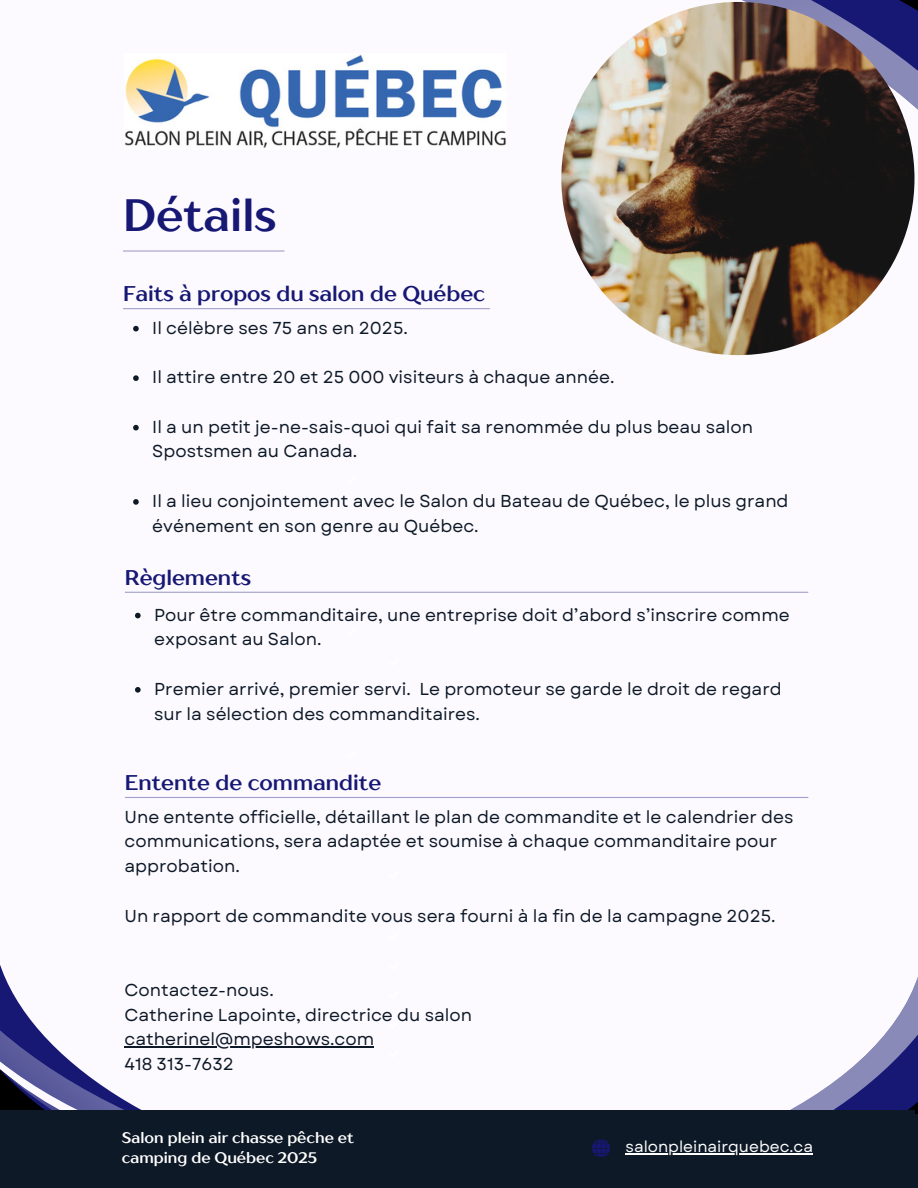
<style>
.page{position:relative;width:918px;height:1188px;background:#fcfaff}
.page>*{position:absolute;margin:0;border:0;box-sizing:border-box;transform-origin:0 0}
.t1{font:700 45.15px "TT Drugs";color:#171874}
.t2{font:700 21.3px "TT Drugs";color:#171874}
.t3{font:700 19.8px "TT Drugs";color:#fff}
.t4{font:17.25px/24.8px "Garet";color:#0e1927}
.t5{font:15.6px "Garet";color:#fff}
.t6{font:700 15.3px/20.2px "TT Drugs";color:#fff}
</style>
<div class="page">
<svg style="left:790px;top:977px;width:128px;height:137px"></svg>
<svg style="left:0;top:965px;width:38px;height:64px"></svg>
<svg style="left:0;top:1029px;width:142px;height:81px"></svg>
<div style="left:0;top:1110px;width:914px;height:78px;background:#0e1927"></div>
<svg style="left:123px;top:0;width:795px;height:262px"></svg>
<svg style="left:123px;top:0;width:172px;height:205px"></svg>
<svg style="left:123px;top:0;width:168px;height:116px"></svg>
<img style="left:561px;top:2px;width:354px;height:353px;border-radius:50%">
<img style="left:124px;top:54px;width:383px;height:95px">
<hr style="left:125px;top:592px;width:683px;height:1px;background:#171874">
<svg style="left:135px;top:613px;width:6px;height:5px"></svg>
<svg style="left:135px;top:687px;width:6px;height:6px"></svg>
<div style="left:0;top:1114px;width:918px;height:74px;background:#0e1927"></div>
<svg style="left:592px;top:1139px;width:221px;height:18px"></svg>
<hr style="left:626px;top:1153px;width:187px;height:1px;background:#fff">
<hr style="left:123px;top:308px;width:367px;height:1px;background:#171874">
<hr style="left:125px;top:797px;width:683px;height:1px;background:#171874">
<svg style="left:133px;top:326px;width:6px;height:5px"></svg>
<svg style="left:133px;top:375px;width:6px;height:6px"></svg>
<svg style="left:133px;top:425px;width:6px;height:5px"></svg>
<svg style="left:133px;top:499px;width:6px;height:6px"></svg>
<hr style="left:124px;top:1046px;width:250px;height:2px;background:#0e1927">
<p class="t1" style="left:123px;top:187px;width:155px">Détails</p>
<h2 class="t2" style="left:123px;top:281px;width:364px">Faits à propos du salon de Québec</h2>
<p class="t4" style="left:152px;top:315px;width:257px">Il célèbre ses 75 ans en 2025.</p>
<p class="t4" style="left:152px;top:365px;width:464px">Il attire entre 20 et 25 000 visiteurs à chaque année.</p>
<p class="t4" style="left:152px;top:414px;width:602px">Il a un petit je-ne-sais-quoi qui fait sa renommée du plus beau salon<br>Spostsmen au Canada.</p>
<p class="t4" style="left:152px;top:489px;width:638px">Il a lieu conjointement avec le Salon du Bateau de Québec, le plus grand événement en son genre au Québec.</p>
<p class="t2" style="left:125px;top:564px;width:128px">Règlements</p>
<p class="t4" style="left:154px;top:602px;width:637px">Pour être commanditaire, une entreprise doit d’abord s’inscrire comme exposant au Salon.</p>
<p class="t4" style="left:154px;top:677px;width:629px">Premier arrivé, premier servi. Le promoteur se garde le droit de regard sur la sélection des commanditaires.</p>
<p class="t2" style="left:125px;top:770px;width:258px">Entente de commandite</p>
<h2 class="t4" style="left:124px;top:804px;width:671px">Une entente officielle, détaillant le plan de commandite et le calendrier des communications, sera adaptée et soumise à chaque commanditaire pour approbation.</h2>
<p class="t4" style="left:124px;top:903px;width:653px">Un rapport de commandite vous sera fourni à la fin de la campagne 2025.</p>
<h3 class="t4" style="left:124px;top:977px;width:349px">Contactez-nous.<br>Catherine Lapointe, directrice du salon</h3>
<h3 class="t4" style="left:124px;top:1027px;width:251px">catherinel@mpeshows.com<br>418 313-7632</h3>
<p class="t6" style="left:122px;top:1127px;width:233px">Salon plein air chasse pêche et camping de Québec 2025</p>
<p class="t5" style="left:626px;top:1136px;width:189px">salonpleinairquebec.ca</p>
<h1 class="t3" style="left:123px;top:1136px;width:160px">Contact Us Now</h1>
<h2 class="t5" style="left:639px;top:1137px;width:109px">123-456-7890</h2>
</div>
